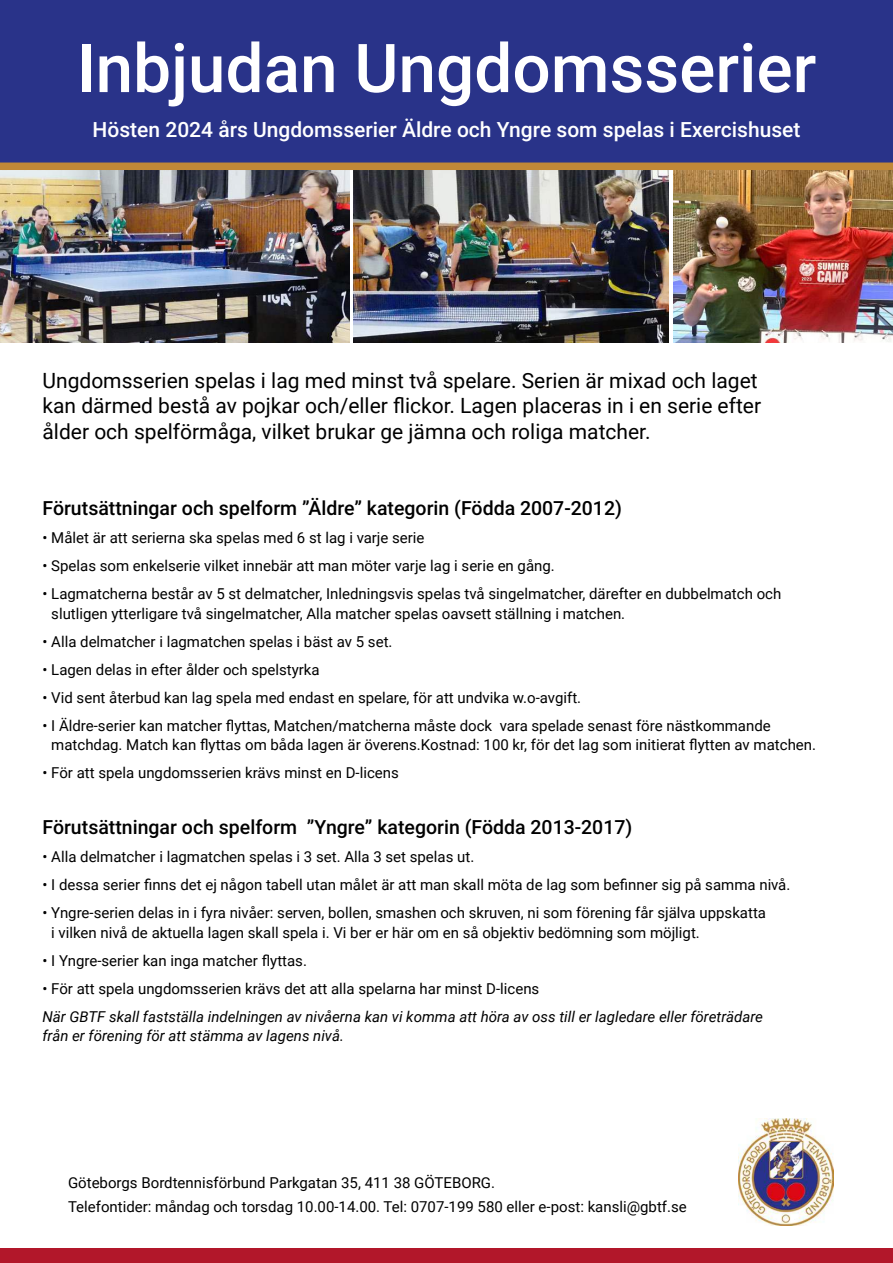
<style>
.page{position:relative;width:893px;height:1263px;background:#fff}
.page>*{position:absolute;margin:0;border:0;box-sizing:border-box;transform-origin:0 0}
.t1{font:500 67.5px "Roboto";color:#fff}
.t2{font:21px/25.5px "Roboto";color:#000}
.t3{font:500 21px "Roboto";color:#fff}
.t4{font:500 19.5px "Roboto";color:#000}
.t5{font:15px/19.5px "Roboto";color:#000}
.t6{font:italic 15px/19.5px "Roboto";color:#000}
</style>
<div class="page">
<div style="left:0;top:1248px;width:893px;height:15px;background:#b2172a"></div>
<div style="left:0;top:0;width:893px;height:164px;background:#293389"></div>
<img style="left:0;top:170px;width:349px;height:172px">
<img style="left:354px;top:170px;width:314px;height:172px">
<img style="left:674px;top:170px;width:219px;height:172px">
<img style="left:738px;top:1118px;width:95px;height:107px">
<div style="left:0;top:163px;width:893px;height:7px;background:#c08837"></div>
<h1 class="t1" style="left:77px;top:38px;width:741px">Inbjudan Ungdomsserier</h1>
<h2 class="t3" style="left:93px;top:120px;width:709px">Hösten 2024 års Ungdomsserier Äldre och Yngre som spelas i Exercishuset</h2>
<h2 class="t2" style="left:43px;top:369px;width:720px">Ungdomsserien spelas i lag med minst två spelare. Serien är mixad och laget kan därmed bestå av pojkar och/eller flickor. Lagen placeras in i en serie efter ålder och spelförmåga, vilket brukar ge jämna och roliga matcher.</h2>
<h3 class="t4" style="left:43px;top:500px;width:581px">Förutsättningar och spelform ”Äldre” kategorin (Födda 2007-2012)</h3>
<p class="t5" style="left:43px;top:529px;width:383px">• Målet är att serierna ska spelas med 6 st lag i varje serie</p>
<p class="t5" style="left:43px;top:555px;width:514px">• Spelas som enkelserie vilket innebär att man möter varje lag i serie en gång.</p>
<p class="t5" style="left:51px;top:583px;width:732px;text-indent:-9px">• Lagmatcherna består av 5 st delmatcher, Inledningsvis spelas två singelmatcher, därefter en dubbelmatch och slutligen ytterligare två singelmatcher, Alla matcher spelas oavsett ställning i matchen.</p>
<p class="t5" style="left:43px;top:631px;width:351px">• Alla delmatcher i lagmatchen spelas i bäst av 5 set.</p>
<p class="t5" style="left:43px;top:659px;width:279px">• Lagen delas in efter ålder och spelstyrka</p>
<p class="t5" style="left:43px;top:687px;width:540px">• Vid sent återbud kan lag spela med endast en spelare, för att undvika w.o-avgift.</p>
<p class="t5" style="left:51px;top:715px;width:766px;text-indent:-9px">• I Äldre-serier kan matcher flyttas, Matchen/matcherna måste dock vara spelade senast före nästkommande matchdag. Match kan flyttas om båda lagen är överens.Kostnad: 100 kr, för det lag som initierat flytten av matchen.</p>
<p class="t5" style="left:43px;top:762px;width:358px">• För att spela ungdomsserien krävs minst en D-licens</p>
<h3 class="t4" style="left:43px;top:819px;width:591px">Förutsättningar och spelform ”Yngre” kategorin (Födda 2013-2017)</h3>
<p class="t5" style="left:43px;top:846px;width:433px">• Alla delmatcher i lagmatchen spelas i 3 set. Alla 3 set spelas ut.</p>
<p class="t5" style="left:43px;top:874px;width:749px">• I dessa serier finns det ej någon tabell utan målet är att man skall möta de lag som befinner sig på samma nivå.</p>
<p class="t5" style="left:51px;top:902px;width:716px;text-indent:-9px">• Yngre-serien delas in i fyra nivåer: serven, bollen, smashen och skruven, ni som förening får själva uppskatta i vilken nivå de aktuella lagen skall spela i. Vi ber er här om en så objektiv bedömning som möjligt.</p>
<p class="t5" style="left:43px;top:950px;width:266px">• I Yngre-serier kan inga matcher flyttas.</p>
<p class="t5" style="left:43px;top:978px;width:498px">• För att spela ungdomsserien krävs det att alla spelarna har minst D-licens</p>
<p class="t6" style="left:43px;top:1008px;width:722px">När GBTF skall fastställa indelningen av nivåerna kan vi komma att höra av oss till er lagledare eller företrädare från er förening för att stämma av lagens nivå.</p>
<p class="t5" style="left:68px;top:1170px;width:620px;line-height:24px">Göteborgs Bordtennisförbund Parkgatan 35, 411 38 GÖTEBORG.<br>Telefontider: måndag och torsdag 10.00-14.00. Tel: 0707-199 580 eller e-post: kansli@gbtf.se</p>
</div>
